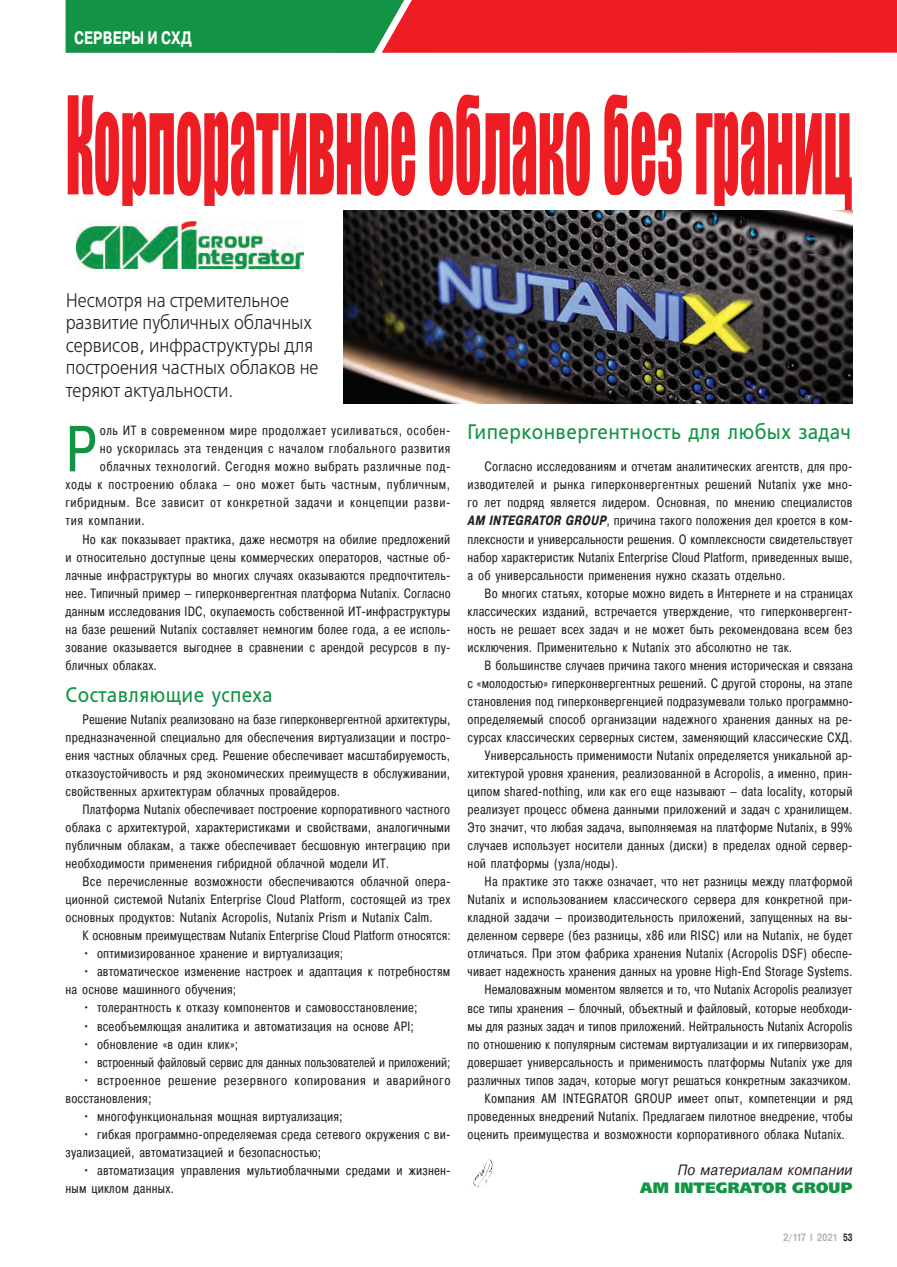
<style>
.page{position:relative;width:897px;height:1267px;background:#fff}
.page>*{position:absolute;margin:0;border:0;box-sizing:border-box;transform-origin:0 0}
.t1{font:125.25px "Impact";color:#ee1d23;scale:.42 1}
.t2{font:64.95px "Pragmatica Cond";color:#129346;scale:.94 1}
.t3{font:21px "Free Set";letter-spacing:.025em;color:#129346;scale:.9 1}
.t4{font:300 19.5px/22.5px "Free Set";color:#231f20;scale:.9 1}
.t5{font:700 18px "Pragmatica";letter-spacing:.01em;color:#fff;scale:.75 1}
.t6{font:italic 15px "Pragmatica";letter-spacing:.015em;color:#231f20;scale:.9 1}
.t7{font:800 15px "Free Set";letter-spacing:.015em;color:#129346}
.t8{font:13.5px/18px "Pragmatica Cond";letter-spacing:.015em;color:#231f20;text-align:justify;scale:.94 1}
.t9{font:13.5px/18px "Pragmatica Cond";letter-spacing:.015em;color:#231f20;text-align:justify;scale:.93 1}
.t10{font:13.5px "Pragmatica Cond";letter-spacing:.045em;color:#231f20;scale:.94 1}
.t11{font:13.5px/18px "Pragmatica Cond";letter-spacing:.035em;color:#231f20;scale:.94 1}
.t12{font:13.5px "Pragmatica Cond";letter-spacing:-.005em;color:#231f20;scale:.94 1}
.t13{font:700 10.5px "Pragmatica";letter-spacing:-.045em;color:#b2b3b7;scale:.8 1}
.s1{font-weight:700;font-style:italic}
.s2{color:#231f20}
</style>
<div class="page">
<img style="left:343px;top:210px;width:509px;height:194px">
<img style="left:77px;top:221px;width:226px;height:47px">
<svg style="left:473px;top:1159px;width:19px;height:28px"></svg>
<svg style="left:66px;top:0;width:831px;height:53px;background:#984d33"></svg>
<h3 class="t5" style="left:74px;top:26px;width:158px">СЕРВЕРЫ И СХД</h3>
<h1 class="t1" style="left:66px;top:48px;width:1874px">Корпоративное облако без границ</h1>
<h3 class="t4" style="left:66px;top:289px;width:282px">Несмотря на стремительное развитие публичных облачных сервисов, инфраструктуры для построения частных облаков не теряют актуальности.</h3>
<h2 class="t2" style="left:66px;top:408px;width:35px">Р</h2>
<p class="t10" style="left:100px;top:422px;width:375px">оль ИТ в современном мире продолжает усиливаться, особен‑</p>
<p class="t10" style="left:100px;top:440px;width:374px">но ускорилась эта тенденция с началом глобального развития</p>
<p class="t10" style="left:100px;top:458px;width:375px">облачных технологий. Сегодня можно выбрать различные под‑</p>
<p class="t10" style="left:66px;top:476px;width:411px">ходы к построению облака — оно может быть частным, публичным,</p>
<p class="t10" style="left:66px;top:494px;width:411px">гибридным. Все зависит от конкретной задачи и концепции разви‑</p>
<p class="t10" style="left:66px;top:512px;width:86px">тия компании.</p>
<p class="t8" style="left:83px;top:530px;width:393px">Но как показывает практика, даже несмотря на обилие предложений</p>
<p class="t8" style="left:66px;top:548px;width:411px">и относительно доступные цены коммерческих операторов, частные об‑</p>
<p class="t8" style="left:66px;top:566px;width:411px">лачные инфраструктуры во многих случаях оказываются предпочтитель‑</p>
<p class="t9" style="left:66px;top:584px;width:415px">нее. Типичный пример — гиперконвергентная платформа Nutanix. Согласно</p>
<p class="t8" style="left:66px;top:602px;width:411px">данным исследования IDC, окупаемость собственной ИТ‑инфраструктуры</p>
<p class="t8" style="left:66px;top:620px;width:411px">на базе решений Nutanix составляет немногим более года, а ее исполь‑</p>
<p class="t8" style="left:66px;top:638px;width:411px">зование оказывается выгоднее в сравнении с арендой ресурсов в пу‑</p>
<p class="t8" style="left:66px;top:656px;width:99px">бличных облаках.</p>
<h3 class="t3" style="left:66px;top:682px;width:231px">Составляющие успеха</h3>
<p class="t9" style="left:66px;top:710px;width:415px;text-indent:17px">Решение Nutanix реализовано на базе гиперконвергентной архитектуры, предназначенной специально для обеспечения виртуализации и постро‑ ения частных облачных сред. Решение обеспечивает масштабируемость, отказоустойчивость и ряд экономических преимуществ в обслуживании, свойственных архитектурам облачных провайдеров.</p>
<p class="t8" style="left:66px;top:800px;width:411px;text-indent:17px">Платформа Nutanix обеспечивает построение корпоративного частного облака с архитектурой, характеристиками и свойствами, аналогичными публичным облакам, а также обеспечивает бесшовную интеграцию при необходимости применения гибридной облачной модели ИТ.</p>
<p class="t8" style="left:66px;top:872px;width:411px;text-indent:17px">Все перечисленные возможности обеспечиваются облачной опера‑ ционной системой Nutanix Enterprise Cloud Platform, состоящей из трех основных продуктов: Nutanix Acropolis, Nutanix Prism и Nutanix Calm.</p>
<p class="t9" style="left:83px;top:926px;width:397px">К основным преимуществам Nutanix Enterprise Cloud Platform относятся:</p>
<p class="t8" style="left:83px;top:944px;width:279px">• оптимизированное хранение и виртуализация;</p>
<p class="t8" style="left:66px;top:962px;width:411px;text-indent:17px">• автоматическое изменение настроек и адаптация к потребностям на основе машинного обучения;</p>
<p class="t8" style="left:83px;top:998px;width:358px">• толерантность к отказу компонентов и самовосстановление;</p>
<p class="t8" style="left:83px;top:1016px;width:354px">• всеобъемлющая аналитика и автоматизация на основе API;</p>
<p class="t8" style="left:83px;top:1034px;width:167px">• обновление «в один клик»;</p>
<p class="t12" style="left:83px;top:1053px;width:393px">• встроенный файловый сервис для данных пользователей и приложений;</p>
<p class="t11" style="left:66px;top:1070px;width:411px;text-indent:17px">• встроенное решение резервного копирования и аварийного восстановления;</p>
<p class="t8" style="left:83px;top:1106px;width:278px">• многофункциональная мощная виртуализация;</p>
<p class="t8" style="left:66px;top:1124px;width:411px;text-indent:17px">• гибкая программно-определяемая среда сетевого окружения с ви‑ зуализацией, автоматизацией и безопасностью;</p>
<p class="t8" style="left:66px;top:1161px;width:411px;text-indent:17px">• автоматизация управления мультиоблачными средами и жизнен‑ ным циклом данных.</p>
<h3 class="t3" style="left:467px;top:419px;width:427px">Гиперконвергентность для любых задач</h3>
<p class="t8" style="left:467px;top:457px;width:411px;text-indent:17px">Согласно исследованиям и отчетам аналитических агентств, для про‑ изводителей и рынка гиперконвергентных решений Nutanix уже мно‑ го лет подряд является лидером. Основная, по мнению специалистов <span class="s1">AM INTEGRATOR GROUP</span>, причина такого положения дел кроется в ком‑ плексности и универсальности решения. О комплексности свидетельствует набор характеристик Nutanix Enterprise Cloud Platform, приведенных выше, а об универсальности применения нужно сказать отдельно.</p>
<p class="t8" style="left:467px;top:584px;width:411px;text-indent:17px">Во многих статьях, которые можно видеть в Интернете и на страницах классических изданий, встречается утверждение, что гиперконвергент‑ ность не решает всех задач и не может быть рекомендована всем без исключения. Применительно к Nutanix это абсолютно не так.</p>
<p class="t9" style="left:484px;top:656px;width:397px">В большинстве случаев причина такого мнения историческая и связана</p>
<p class="t9" style="left:467px;top:674px;width:415px">с «молодостью» гиперконвергентных решений. С другой стороны, на этапе</p>
<p class="t8" style="left:467px;top:692px;width:409px">становления под гиперконвергенцией подразумевали только программно-</p>
<p class="t8" style="left:467px;top:710px;width:411px">определяемый способ организации надежного хранения данных на ре‑</p>
<p class="t8" style="left:467px;top:728px;width:411px">сурсах классических серверных систем, заменяющий классические СХД.</p>
<p class="t8" style="left:484px;top:746px;width:393px">Универсальность применимости Nutanix определяется уникальной ар‑</p>
<p class="t8" style="left:467px;top:764px;width:411px">хитектурой уровня хранения, реализованной в Acropolis, а именно, прин‑</p>
<p class="t8" style="left:467px;top:782px;width:411px">ципом shared-nothing, или как его еще называют – data locality, который</p>
<p class="t8" style="left:467px;top:800px;width:411px">реализует процесс обмена данными приложений и задач с хранилищем.</p>
<p class="t8" style="left:467px;top:818px;width:411px">Это значит, что любая задача, выполняемая на платформе Nutanix, в 99%</p>
<p class="t8" style="left:467px;top:836px;width:411px">случаев использует носители данных (диски) в пределах одной сервер‑</p>
<p class="t8" style="left:467px;top:854px;width:162px">ной платформы (узла/ноды).</p>
<p class="t8" style="left:484px;top:872px;width:393px">На практике это также означает, что нет разницы между платформой</p>
<p class="t8" style="left:467px;top:890px;width:411px">Nutanix и использованием классического сервера для конкретной при‑</p>
<p class="t8" style="left:467px;top:908px;width:411px">кладной задачи — производительность приложений, запущенных на вы‑</p>
<p class="t8" style="left:467px;top:926px;width:411px">деленном сервере (без разницы, x86 или RISC) или на Nutanix, не будет</p>
<p class="t8" style="left:467px;top:944px;width:411px">отличаться. При этом фабрика хранения Nutanix (Acropolis DSF) обеспе‑</p>
<p class="t8" style="left:467px;top:962px;width:411px">чивает надежность хранения данных на уровне High-End Storage Systems.</p>
<p class="t8" style="left:484px;top:980px;width:393px">Немаловажным моментом является и то, что Nutanix Acropolis реализует</p>
<p class="t8" style="left:467px;top:998px;width:411px">все типы хранения — блочный, объектный и файловый, которые необходи‑</p>
<p class="t8" style="left:467px;top:1016px;width:411px">мы для разных задач и типов приложений. Нейтральность Nutanix Acropolis</p>
<p class="t8" style="left:467px;top:1034px;width:411px">по отношению к популярным системам виртуализации и их гипервизорам,</p>
<p class="t8" style="left:467px;top:1052px;width:411px">довершает универсальность и применимость платформы Nutanix уже для</p>
<p class="t8" style="left:467px;top:1070px;width:409px">различных типов задач, которые могут решаться конкретным заказчиком.</p>
<p class="t8" style="left:484px;top:1088px;width:393px">Компания AM INTEGRATOR GROUP имеет опыт, компетенции и ряд</p>
<p class="t8" style="left:467px;top:1106px;width:411px">проведенных внедрений Nutanix. Предлагаем пилотное внедрение, чтобы</p>
<p class="t8" style="left:467px;top:1124px;width:403px">оценить преимущества и возможности корпоративного облака Nutanix.</p>
<p class="t6" style="left:677px;top:1160px;width:196px">По материалам компании</p>
<p class="t7" style="left:640px;top:1177px;width:214px">AM INTEGRATOR GROUP</p>
<p class="t13" style="left:783px;top:1230px;width:88px">2/117 I 2021 <span class="s2">53</span></p>
</div>
